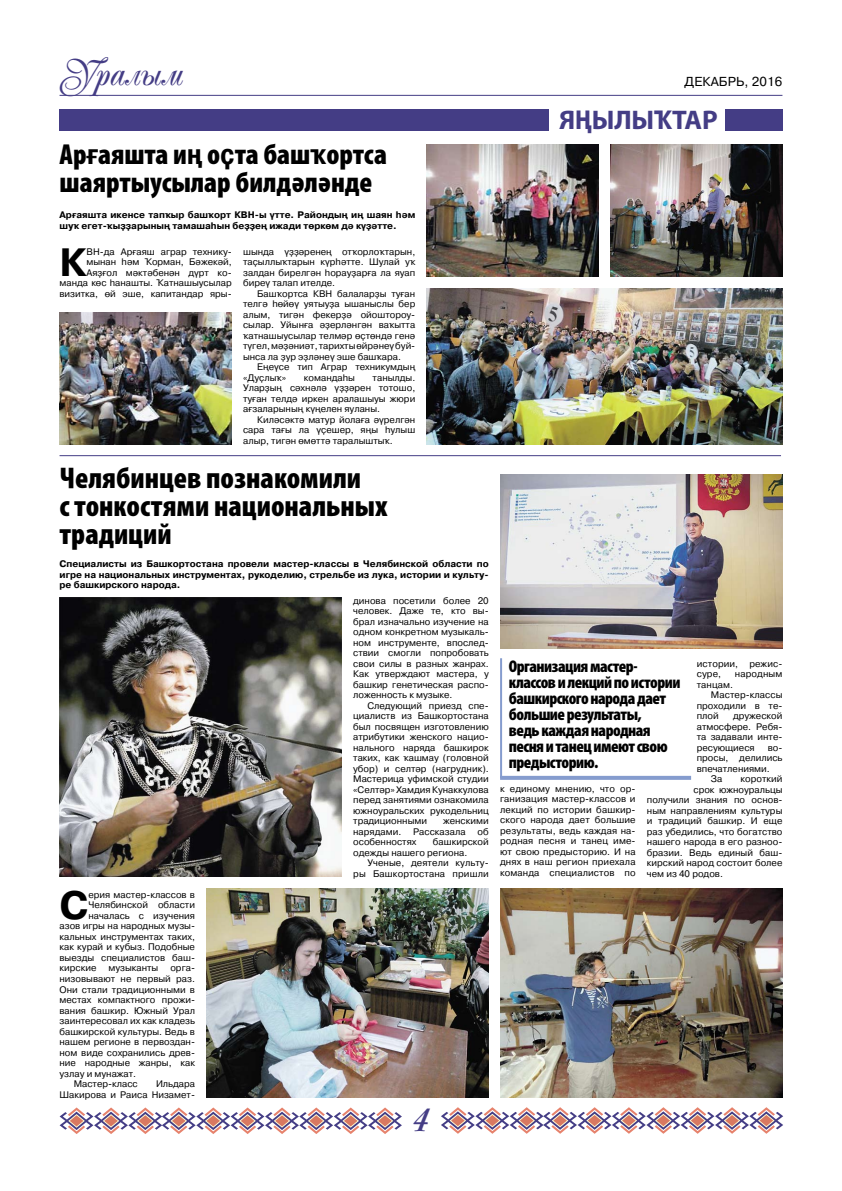
<style>
.page{position:relative;width:842px;height:1191px;background:#fff}
.page>*{position:absolute;margin:0;border:0;box-sizing:border-box;transform-origin:0 0}
.t1{font:46px "Popular Script";color:#443d85}
.t2{font:42.1px "Popular Script";color:#443d85}
.t3{font:700 39.5px "Pragmatica";color:#000}
.t4{font:900 condensed 30px/28px "Myriad Pro";color:#000}
.t5{font:900 condensed 29px/28px "Myriad Pro";color:#000}
.t6{font:700 27px "Myriad Pro";letter-spacing:-.01em;color:#443d85}
.t7{font:900 condensed 17px/16px "Myriad Pro";letter-spacing:-.03em;color:#000}
.t8{font:13px "Pragmatica";letter-spacing:.01em;color:#000}
.t9{font:9.5px/10.5px "Pragmatica";color:#000;text-align:justify}
.t10{font:700 9.5px/10.5px "Pragmatica";color:#000}
.s1{font-family:"Pragmatica Cond";font-weight:700;font-stretch:normal}
.s2{font-family:"Pragmatica Cond";font-size:26.4px}
</style>
<div class="page">
<hr style="left:60px;top:95px;width:722px;height:1px;background:#443d85">
<svg style="left:441px;top:1107px;width:342px;height:26px"></svg>
<svg style="left:60px;top:1107px;width:342px;height:27px"></svg>
<hr style="left:60px;top:455px;width:721px;height:1px;background:#443d85">
<img style="left:427px;top:288px;width:355px;height:156px">
<img style="left:60px;top:312px;width:172px;height:132px">
<img style="left:427px;top:144px;width:172px;height:132px">
<img style="left:610px;top:144px;width:172px;height:132px">
<img style="left:206px;top:888px;width:283px;height:209px">
<img style="left:500px;top:888px;width:282px;height:209px">
<img style="left:500px;top:474px;width:282px;height:174px">
<img style="left:60px;top:598px;width:282px;height:278px">
<svg style="left:500px;top:776px;width:191px;height:4px"></svg>
<hr style="left:500px;top:658px;width:2px;height:120px;background:#859cce">
<div style="left:60px;top:110px;width:489px;height:21px;background:#443d85"></div>
<div style="left:725px;top:110px;width:57px;height:21px;background:#443d85"></div>
<h2 class="t2" style="left:60px;top:51px;width:126px">Уралым</h2>
<h3 class="t5" style="left:60px;top:140px;width:329px">Ар<span class="s1">ғ</span>аяшта и<span class="s1">ң</span> о<span class="s1">ҫ</span>та баш<span class="s1">ҡ</span>ортса шаяртыусылар билдәләнде</h3>
<p class="t10" style="left:60px;top:210px;width:357px">Арғаяшта икенсе тапҡыр башҡорт КВН-ы үтте. Райондың иң шаян һәм шуҡ егет-ҡыҙҙарының тамашаһын беҙҙең ижади төркөм дә күҙәтте.</p>
<p class="t9" style="left:60px;top:246px;width:174px;text-align:right">ВН-да Арғаяш аграр технику&shy;мынан һәм Ҡорман, Бәжекәй,<br>Аяҙғол мәктәбенән дүрт ко&shy;манда көс һанашты. Ҡатнашыусылар визитка, өй эше, капитандар яры-</p>
<h3 class="t3" style="left:60px;top:236px;width:28px">К</h3>
<p class="t9" style="left:243px;top:246px;width:174px">шында үҙҙәренең отҡорлоҡтарын, таҫыллыҡтарын күрһәтте. Шулай уҡ залдан бирелгән һорауҙарға ла яуап биреү талап ителде.</p>
<p class="t9" style="left:243px;top:288px;width:174px;text-indent:14px">Башҡортса КВН балаларҙы туған телгә һөйөү уятыуҙа ышаныслы бер алым, тигән фекерҙә ойоштороу&shy;сылар. Уйынға әҙерләнгән ваҡытта ҡатнашыусылар телмәр өҫтөндә генә түгел, мәҙәниәт, тарихты өйрәнеү буй&shy;ынса ла ҙур эҙләнеү эше башҡара.</p>
<p class="t9" style="left:243px;top:362px;width:174px;text-indent:14px">Еңеүсе тип Аграр техникумдың «Дуҫлыҡ»</p>
<p class="t9" style="left:304px;top:372px;width:53px">командаһы</p>
<p class="t9" style="left:243px;top:372px;width:174px;text-indent:130px">танылды.<br>Уларҙың сәхнәлә үҙҙәрен тотошо, туған телдә иркен аралашыуы жюри ағзаларының күңелен яуланы.</p>
<p class="t9" style="left:243px;top:414px;width:174px;text-indent:14px">Киләсәктә матур йолаға әүрелгән сара тағы ла үҫешер, яңы һулыш алыр, тигән өмөттә таралыштыҡ.</p>
<h3 class="t4" style="left:60px;top:464px;width:330px">Челябинцев познакомили<br>с тонкостями национальных традиций</h3>
<p class="t10" style="left:60px;top:559px;width:431px;text-align:justify">Специалисты из Башкортостана провели мастер-классы в Челябинской области по игре на национальных инструментах, рукоделию, стрельбе из лука, истории и культу&shy;ре башкирского народа.</p>
<h3 class="t3" style="left:60px;top:879px;width:28px">С</h3>
<p class="t9" style="left:88px;top:889px;width:108px">ерия мастер-классов в</p>
<p class="t9" style="left:88px;top:900px;width:108px">Челябинской области</p>
<p class="t9" style="left:88px;top:910px;width:108px">началась с изучения</p>
<p class="t9" style="left:60px;top:921px;width:137px">азов игры на народных музы-</p>
<p class="t9" style="left:60px;top:931px;width:137px">кальных инструментах таких,</p>
<p class="t9" style="left:60px;top:942px;width:137px">как курай и кубыз. Подобные</p>
<p class="t9" style="left:60px;top:952px;width:137px">выезды специалистов баш-</p>
<p class="t9" style="left:60px;top:963px;width:38px">кирские</p>
<p class="t9" style="left:108px;top:963px;width:51px">музыканты</p>
<p class="t9" style="left:170px;top:963px;width:26px">орга-</p>
<p class="t9" style="left:60px;top:973px;width:137px">низовывают не первый раз.</p>
<p class="t9" style="left:60px;top:984px;width:137px">Они стали традиционными в</p>
<p class="t9" style="left:60px;top:994px;width:137px">местах компактного прожи-</p>
<p class="t9" style="left:60px;top:1005px;width:137px">вания башкир. Южный Урал</p>
<p class="t9" style="left:60px;top:1015px;width:137px">заинтересовал их как кладезь</p>
<p class="t9" style="left:60px;top:1026px;width:137px">башкирской культуры. Ведь в</p>
<p class="t9" style="left:60px;top:1036px;width:137px">нашем регионе в первоздан-</p>
<p class="t9" style="left:60px;top:1047px;width:137px">ном виде сохранились древ-</p>
<p class="t9" style="left:60px;top:1057px;width:137px">ние народные жанры, как</p>
<p class="t9" style="left:60px;top:1068px;width:78px">узлау и мунажат.</p>
<p class="t9" style="left:74px;top:1078px;width:66px">Мастер-класс</p>
<p class="t9" style="left:60px;top:1078px;width:137px;text-align:right">Ильдара<br>Шакирова и Раиса Низамет-</p>
<p class="t9" style="left:353px;top:595px;width:137px">динова посетили более 20 человек. Даже те, кто вы&shy;брал изначально изучение на одном конкретном музыкаль&shy;ном инструменте, впослед&shy;ствии смогли попробовать свои силы в разных жанрах.<br>Как утверждают мастера, у башкир генетическая распо&shy;ложенность к музыке.</p>
<p class="t9" style="left:353px;top:700px;width:137px;text-indent:14px">Следующий приезд спе&shy;циалиств из Башкортостана был посвящен изготовлению атрибутики женского нацио&shy;нального наряда башкирок таких, как ҡашмау (головной убор) и селтәр (нагрудник).<br>Мастерица уфимской студии «Селтәр» Хамдия Кунаккулова перед занятиями ознакомила южноуральских рукодельниц традиционными</p>
<p class="t9" style="left:443px;top:816px;width:47px">женскими</p>
<p class="t9" style="left:353px;top:826px;width:50px">нарядами.</p>
<p class="t9" style="left:413px;top:826px;width:54px">Рассказала</p>
<p class="t9" style="left:477px;top:826px;width:13px">об</p>
<p class="t9" style="left:353px;top:837px;width:65px">особенностях</p>
<p class="t9" style="left:353px;top:837px;width:137px;text-indent:80px">башкирской одежды нашего региона.</p>
<p class="t9" style="left:353px;top:858px;width:137px;text-align:right">Ученые, деятели культу&shy;ры Башкортостана пришли</p>
<h1 class="t1" style="left:412px;top:1094px;width:19px">4</h1>
<h3 class="t8" style="left:685px;top:74px;width:99px">декабрь, 2016</h3>
<h3 class="t6" style="left:559px;top:103px;width:160px">я<span class="s2">Ң</span>ылы<span class="s2">Ҡ</span>тар</h3>
<h3 class="t7" style="left:509px;top:658px;width:173px">Организация мастер&shy;классов и лекций по истории башкирского народа дает большие результаты,<br>ведь каждая народная песня и танец имеют свою предысторию.</h3>
<p class="t9" style="left:697px;top:658px;width:87px">истории, режис&shy;суре,</p>
<p class="t9" style="left:735px;top:669px;width:49px">народным</p>
<p class="t9" style="left:697px;top:679px;width:38px">танцам.</p>
<p class="t9" style="left:711px;top:690px;width:73px">Мастер-классы</p>
<p class="t9" style="left:697px;top:700px;width:87px">проходили в те-</p>
<p class="t9" style="left:697px;top:711px;width:24px">плой</p>
<p class="t9" style="left:697px;top:711px;width:87px;text-indent:36px">дружеской атмосфере. Ребя&shy;та задавали инте&shy;ресующиеся</p>
<p class="t9" style="left:768px;top:742px;width:16px">во-</p>
<p class="t9" style="left:697px;top:753px;width:87px">просы, делились</p>
<p class="t9" style="left:697px;top:763px;width:75px">впечатлениями.</p>
<p class="t9" style="left:711px;top:774px;width:13px">За</p>
<p class="t9" style="left:741px;top:774px;width:43px">короткий</p>
<p class="t9" style="left:693px;top:784px;width:90px">срок южноуральцы</p>
<p class="t9" style="left:647px;top:795px;width:137px">получили знания по основ-</p>
<p class="t9" style="left:647px;top:805px;width:137px">ным направлениям культуры</p>
<p class="t9" style="left:647px;top:816px;width:137px">и традиций башкир. И еще</p>
<p class="t9" style="left:647px;top:826px;width:137px">раз убедились, что богатство</p>
<p class="t9" style="left:647px;top:837px;width:137px">нашего народа в его разноо-</p>
<p class="t9" style="left:647px;top:847px;width:137px">бразии. Ведь единый баш-</p>
<p class="t9" style="left:647px;top:858px;width:137px">кирский народ состоит более</p>
<p class="t9" style="left:647px;top:868px;width:78px">чем из 40 родов.</p>
<p class="t9" style="left:500px;top:783px;width:137px">к единому мнению, что ор&shy;ганизация мастер-классов и лекций по истории башкир&shy;ского народа дает большие результаты, ведь каждая на&shy;родная песня и танец име&shy;ют свою предысторию. И на днях в наш регион приехала команда специалистов по</p>
</div>
